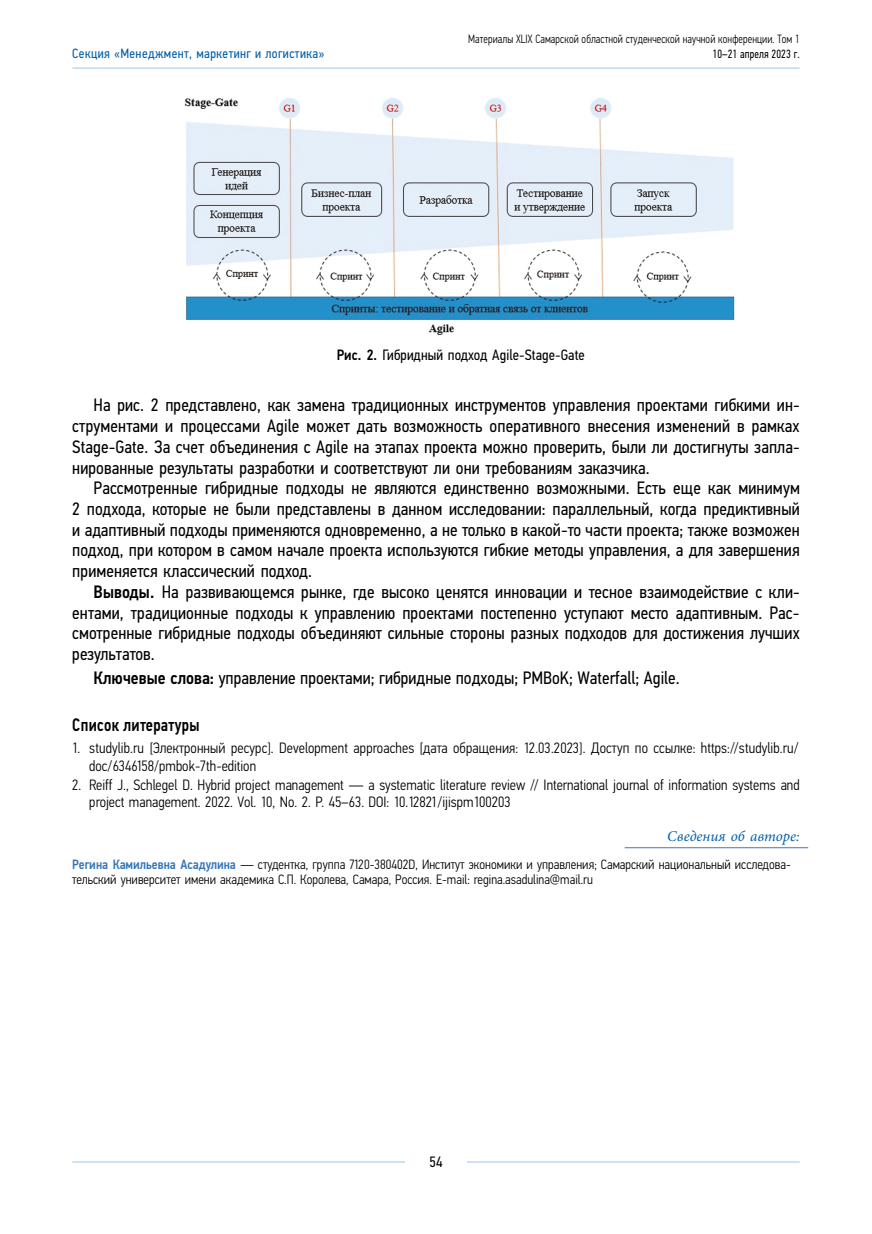
<style>
.page{position:relative;width:872px;height:1234px;background:#fff}
.page>*{position:absolute;margin:0;border:0;box-sizing:border-box;transform-origin:0 0}
.t1{font:500 18.15px "Eco Vector Cond";letter-spacing:.02em;color:#000;scale:.91 1}
.t2{font:18px/20.7px "Eco Vector Cond";letter-spacing:.005em;color:#000;text-align:justify}
.t3{font:300 15px/17.2px "Eco Vector Cond";color:#000}
.t4{font:15px "Eco Vector Cond";letter-spacing:.005em;color:#000}
.t5{font:italic 15px "Minion Pro";color:#005da9}
.t6{font:300 13.5px/15px "Eco Vector Cond";color:#000}
.t7{font:13.5px "Eco Vector Cond";letter-spacing:.03em;color:#005da9}
.t8{font:300 12px "Eco Vector Cond";letter-spacing:.01em;color:#000;scale:.9 1}
.t9{font:12px "Eco Vector Cond";letter-spacing:.01em;color:#000;scale:.9 1}
.s1{font-weight:500}
.s2{font-weight:500;color:#3576bb}
</style>
<div class="page">
<hr style="left:72px;top:1161px;width:727px;height:1px;background:#a3c5e9">
<div style="left:405px;top:1155px;width:62px;height:21px;background:#fff"></div>
<hr style="left:72px;top:68px;width:727px;height:1px;background:#a3c5e9">
<hr style="left:624px;top:847px;width:184px;height:1px;background:#5685c4">
<img style="left:184px;top:98px;width:551px;height:237px">
<p class="t8" style="left:468px;top:32px;width:370px">Материалы XLIX Самарской областной студенческой научной конференции. Том 1</p>
<p class="t7" style="left:72px;top:45px;width:254px">Секция «Менеджмент, маркетинг и логистика»</p>
<p class="t9" style="left:712px;top:47px;width:98px">10–21 апреля 2023 г.</p>
<p class="t4" style="left:337px;top:346px;width:250px"><span class="s1">Рис. 2.</span> Гибридный подход Agile-Stage-Gate</p>
<p class="t2" style="left:72px;top:395px;width:729px;text-indent:21px">На рис. 2 представлено, как замена традиционных инструментов управления проектами гибкими ин&shy;струментами и процессами Agile может дать возможность оперативного внесения изменений в рамках Stage-Gate. За счет объединения с Agile на этапах проекта можно проверить, были ли достигнуты запла&shy;нированные результаты разработки и соответствуют ли они требованиям заказчика.</p>
<p class="t2" style="left:72px;top:477px;width:729px;text-indent:21px">Рассмотренные гибридные подходы не являются единственно возможными. Есть еще как минимум 2 подхода, которые не были представлены в данном исследовании: параллельный, когда предиктивный и адаптивный подходы применяются одновременно, а не только в какой-то части проекта; также возможен подход, при котором в самом начале проекта используются гибкие методы управления, а для завершения применяется классический подход.</p>
<p class="t2" style="left:72px;top:581px;width:729px;text-indent:21px"><span class="s1">Выводы.</span> На развивающемся рынке, где высоко ценятся инновации и тесное взаимодействие с кли&shy;ентами, традиционные подходы к управлению проектами постепенно уступают место адаптивным. Рас&shy;смотренные гибридные подходы объединяют сильные стороны разных подходов для достижения лучших результатов.</p>
<p class="t2" style="left:94px;top:667px;width:587px"><span class="s1">Ключевые слова:</span> управление проектами; гибридные подходы; PMBoK; Waterfall; Agile.</p>
<p class="t1" style="left:72px;top:713px;width:141px">Список литературы</p>
<p class="t3" style="left:89px;top:739px;width:711px;text-indent:-17px">1. studylib.ru [Электронный ресурс]. Development approaches [дата обращения: 12.03.2023]. Доступ по ссылке: https://studylib.ru/ doc/6346158/pmbok-7th-edition</p>
<p class="t3" style="left:89px;top:776px;width:712px;text-indent:-17px">2. Reiff J., Schlegel D. Hybrid project management — a systematic literature review // International journal of information systems and project management. 2022. Vol. 10, No. 2. P. 45–63. DOI: 10.12821/ijispm100203</p>
<p class="t5" style="left:667px;top:825px;width:134px">Сведения об авторе:</p>
<p class="t6" style="left:72px;top:856px;width:720px"><span class="s2">Регина Камильевна Асадулина</span> — студентка, группа 7120-380402D, Институт экономики и управления; Самарский национальный исследова&shy;тельский университет имени академика С.П. Королева, Самара, Россия. E-mail: regina.asadulina@mail.ru</p>
<p class="t4" style="left:429px;top:1152px;width:15px">54</p>
</div>
